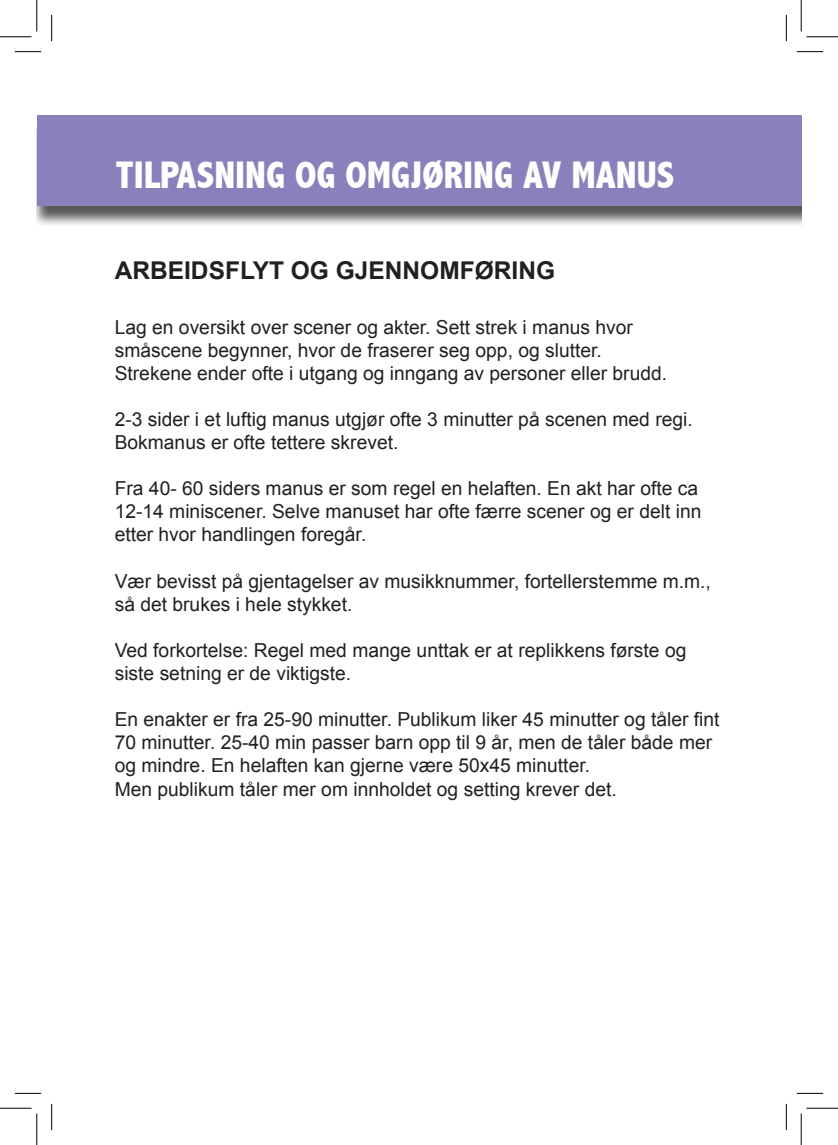
<style>
.page{position:relative;width:838px;height:1145px;background:#fff}
.page>*{position:absolute;margin:0;border:0;box-sizing:border-box;transform-origin:0 0}
.t1{font:800 condensed 38.5px "Abadi";color:#fff}
.t2{font:700 24.5px "Arial";color:#231f20}
.t3{font:19.25px/23.1px "Arial";color:#231f20}
</style>
<div class="page">
<div style="left:37px;top:118px;width:764px;height:109px;background:#231f20;opacity:.75"></div>
<div style="left:37px;top:115px;width:764px;height:91px;background:#8c80bc"></div>
<svg style="left:15px;top:51px;width:26px;height:1px"></svg>
<svg style="left:796px;top:51px;width:27px;height:1px"></svg>
<svg style="left:15px;top:1093px;width:26px;height:1px"></svg>
<svg style="left:796px;top:1093px;width:27px;height:1px"></svg>
<svg style="left:51px;top:15px;width:1px;height:26px"></svg>
<svg style="left:51px;top:1104px;width:1px;height:26px"></svg>
<svg style="left:786px;top:15px;width:1px;height:26px"></svg>
<svg style="left:786px;top:1104px;width:1px;height:26px"></svg>
<hr style="left:0;top:36px;width:32px;height:1px;background:#000">
<hr style="left:806px;top:36px;width:31px;height:1px;background:#000">
<hr style="left:0;top:1108px;width:32px;height:1px;background:#000">
<hr style="left:806px;top:1108px;width:31px;height:1px;background:#000">
<hr style="left:36px;top:0;width:1px;height:31px;background:#000">
<hr style="left:36px;top:1113px;width:1px;height:32px;background:#000">
<hr style="left:800px;top:0;width:1px;height:31px;background:#000">
<hr style="left:800px;top:1113px;width:1px;height:32px;background:#000">
<p class="t1" style="left:115px;top:153px;width:560px">TILPASNING OG OMGJØRING AV MANUS</p>
<p class="t2" style="left:115px;top:254px;width:442px">ARBEIDSFLYT OG GJENNOMFØRING</p>
<p class="t3" style="left:115px;top:315px;width:519px">Lag en oversikt over scener og akter. Sett strek i manus hvor</p>
<p class="t3" style="left:115px;top:339px;width:488px">småscene begynner, hvor de fraserer seg opp, og slutter.</p>
<p class="t3" style="left:115px;top:362px;width:554px">Strekene ender ofte i utgang og inngang av personer eller brudd.</p>
<p class="t3" style="left:115px;top:408px;width:579px">2-3 sider i et luftig manus utgjør ofte 3 minutter på scenen med regi.<br>Bokmanus er ofte tettere skrevet.</p>
<p class="t3" style="left:115px;top:477px;width:588px">Fra 40- 60 siders manus er som regel en helaften. En akt har ofte ca<br>12-14 miniscener. Selve manuset har ofte færre scener og er delt inn etter hvor handlingen foregår.</p>
<p class="t3" style="left:115px;top:570px;width:597px">Vær bevisst på gjentagelser av musikknummer, fortellerstemme m.m., så det brukes i hele stykket.</p>
<p class="t3" style="left:115px;top:639px;width:573px">Ved forkortelse: Regel med mange unttak er at replikkens første og siste setning er de viktigste.</p>
<p class="t3" style="left:115px;top:708px;width:606px">En enakter er fra 25-90 minutter. Publikum liker 45 minutter og tåler fint<br>70 minutter. 25-40 min passer barn opp til 9 år, men de tåler både mer og mindre. En helaften kan gjerne være 50x45 minutter.</p>
<p class="t3" style="left:115px;top:777px;width:503px">Men publikum tåler mer om innholdet og setting krever det.</p>
</div>
